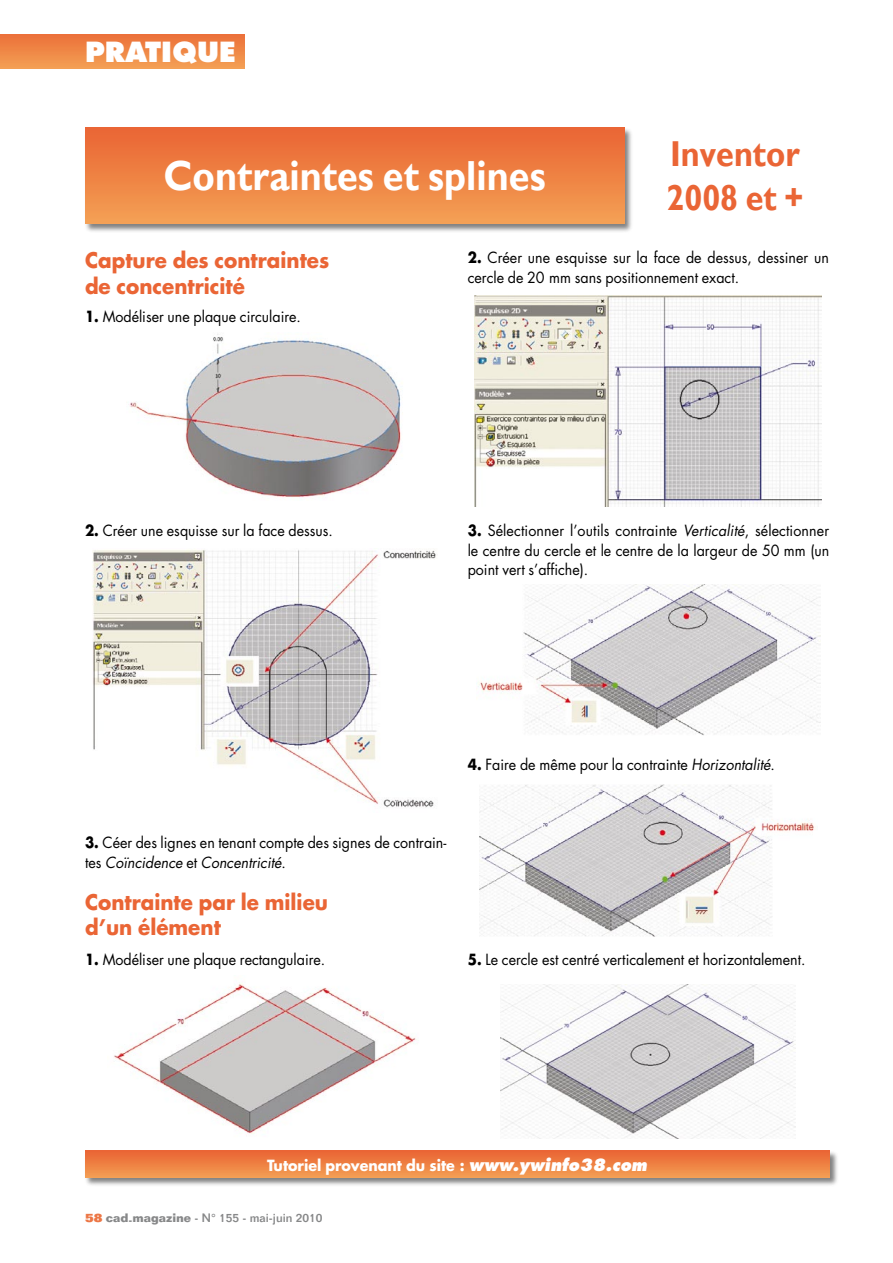
<style>
.page{position:relative;width:893px;height:1263px;background:#fff}
.page>*{position:absolute;margin:0;border:0;box-sizing:border-box;transform-origin:0 0}
.t1{font:700 42px "Gill Sans";color:#fff;scale:.9 1}
.t2{font:700 36px/43.2px "Gill Sans";color:#ea6535;scale:.9 1}
.t3{font:800 27px "Futura";color:#fff}
.t4{font:700 21px/25.2px "Futura";color:#ea6535;scale:.95 1}
.t5{font:15px/19.5px "Futura";color:#000;scale:.95 1}
.t6{font:700 15px "Futura";color:#fff;scale:.95 1}
.t7{font:500 12px "Folio";color:#878889}
.s1{font-weight:700}
.s2{font-style:italic}
.s3{font-weight:800;font-style:italic;font-size:16.5px}
.s4{font-weight:800;color:#ec7746}
</style>
<div class="page">
<svg style="left:0;top:34px;width:244px;height:35px;background:#ef8846"></svg>
<img style="left:130px;top:334px;width:271px;height:163px">
<img style="left:92px;top:550px;width:344px;height:258px">
<img style="left:114px;top:983px;width:303px;height:151px">
<div style="left:84px;top:126px;width:550px;height:108px;background:#000;opacity:.5"></div>
<div style="left:85px;top:128px;width:539px;height:96px;background:linear-gradient(to bottom,#e96433,#f4a054)"></div>
<img style="left:475px;top:296px;width:347px;height:210px">
<img style="left:476px;top:585px;width:344px;height:151px">
<img style="left:479px;top:785px;width:336px;height:152px">
<img style="left:501px;top:985px;width:295px;height:153px">
<div style="left:84px;top:1149px;width:755px;height:39px;background:#000;opacity:.5"></div>
<svg style="left:85px;top:1151px;width:744px;height:27px;background:#ee8143"></svg>
<h3 class="t3" style="left:85px;top:35px;width:152px">PRATIQUE</h3>
<h1 class="t1" style="left:163px;top:151px;width:426px">Contraintes et splines</h1>
<h2 class="t2" style="left:667px;top:133px;width:153px">Inventor<br>2008 et +</h2>
<h3 class="t4" style="left:85px;top:248px;width:259px">Capture des contraintes de concentricité</h3>
<p class="t5" style="left:85px;top:306px;width:229px"><span class="s1">1.</span> Modéliser une plaque circulaire.</p>
<p class="t5" style="left:468px;top:248px;width:382px"><span class="s1">2.</span> Créer une esquisse sur la face de dessus, dessiner un cercle de 20 mm sans positionnement exact.</p>
<p class="t5" style="left:85px;top:521px;width:262px"><span class="s1">2.</span> Créer une esquisse sur la face dessus.</p>
<p class="t5" style="left:468px;top:521px;width:382px;text-align:justify"><span class="s1">3.</span> Sélectionner l’outils contrainte <span class="s2">Verticalité</span>, sélectionner le centre du cercle et le centre de la largeur de 50 mm (un point vert s’affiche).</p>
<p class="t5" style="left:468px;top:755px;width:325px"><span class="s1">4.</span> Faire de même pour la contrainte <span class="s2">Horizontalité</span>.</p>
<p class="t5" style="left:85px;top:833px;width:382px"><span class="s1">3.</span> Céer des lignes en tenant compte des signes de contrain&shy;tes <span class="s2">Coïncidence</span> et <span class="s2">Concentricité</span>.</p>
<h3 class="t4" style="left:85px;top:889px;width:257px">Contrainte par le milieu d’un élément</h3>
<p class="t5" style="left:85px;top:950px;width:254px"><span class="s1">1.</span> Modéliser une plaque rectangulaire.</p>
<p class="t5" style="left:468px;top:950px;width:357px"><span class="s1">5.</span> Le cercle est centré verticalement et horizontalement.</p>
<p class="t6" style="left:267px;top:1155px;width:401px">Tutoriel provenant du site : <span class="s3">www.ywinfo38.com</span></p>
<p class="t7" style="left:85px;top:1210px;width:239px"><span class="s4">58</span> <span class="s1">cad-magazine</span> - N° 155 - mai-juin 2010</p>
</div>
